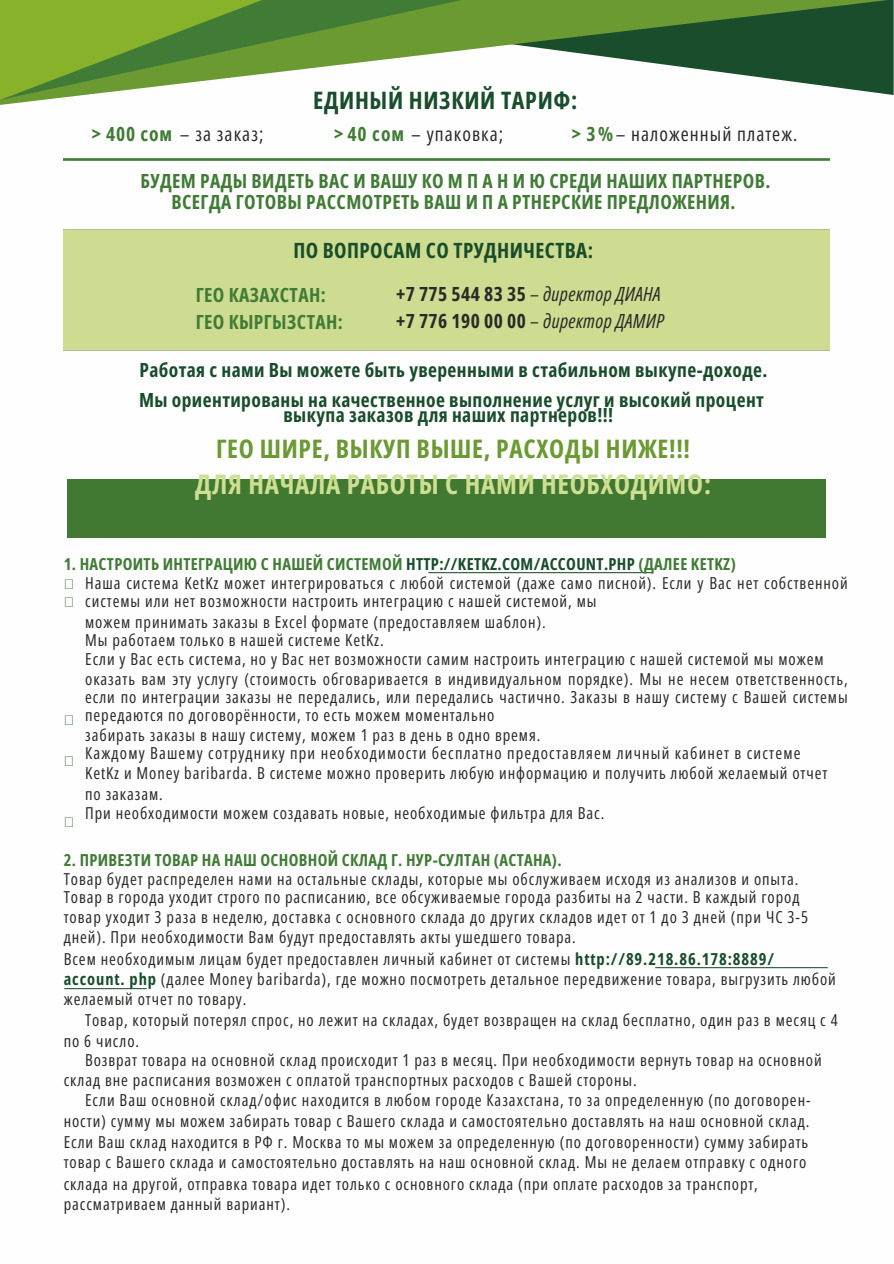
<style>
.page{position:relative;width:894px;height:1264px;background:#fff}
.page>*{position:absolute;margin:0;border:0;box-sizing:border-box;transform-origin:0 0}
.t1{font:700 27px "Open Sans Condensed";letter-spacing:.03em;color:#cfdf91}
.t2{font:700 25.5px "Open Sans Condensed";letter-spacing:.03em;color:#6b9a32}
.t3{font:700 24px "Open Sans Condensed";letter-spacing:.03em;color:#194d2b}
.t4{font:700 21px "Open Sans Condensed";letter-spacing:.02em;color:#194d2b}
.t5{font:700 19.5px/29.2px "Open Sans Condensed";letter-spacing:.02em;color:#194d2b}
.t6{font:700 19.5px/27px "Open Sans Condensed";letter-spacing:.02em;color:#417c36}
.t7{font:19.5px "Open Sans Condensed";letter-spacing:.055em;color:#2b2a29}
.t8{font:italic 19.5px/27px "Open Sans Condensed";letter-spacing:.02em;color:#2b2a29}
.t9{font:16.5px/18px "Open Sans Condensed";letter-spacing:.055em;color:#2b2a29}
.t10{font:700 16.5px "Open Sans Condensed";letter-spacing:.02em;color:#417c36}
.s1{font-weight:700;color:#417c36}
.s2{font-weight:700;font-style:normal}
.s3{color:#194d2b}
.s4{font-weight:700;color:#194d2b}
</style>
<div class="page">
<img style="left:64px;top:988px;width:83px;height:1px">
<img style="left:64px;top:158px;width:765px;height:2px">
<div style="left:68px;top:479px;width:757px;height:59px;background:#417832"></div>
<svg style="left:0;top:0;width:888px;height:105px"></svg>
<svg style="left:262px;top:0;width:200px;height:100px"></svg>
<svg style="left:0;top:0;width:262px;height:100px;background:#80aa45"></svg>
<img style="left:428px;top:572px;width:225px;height:1px">
<img style="left:655px;top:967px;width:173px;height:1px">
<h2 class="t3" style="left:313px;top:83px;width:265px">ЕДИНЫЙ НИЗКИЙ ТАРИФ:</h2>
<h1 class="t7" style="left:92px;top:120px;width:173px"><span class="s1">&gt; 400 сом</span> – за заказ;</h1>
<h4 class="t7" style="left:334px;top:120px;width:171px"><span class="s1">&gt; 40 сом</span> – упаковка;</h4>
<h3 class="t7" style="left:571px;top:120px;width:227px"><span class="s1">&gt; 3%</span>– наложенный платеж.</h3>
<p class="t6" style="left:140px;top:167px;width:631px">БУДЕМ РАДЫ ВИДЕТЬ ВАС И ВАШУ КО М П А Н И Ю СРЕДИ НАШИХ ПАРТНЕРОВ.</p>
<p class="t6" style="left:171px;top:187px;width:565px">ВСЕГДА ГОТОВЫ РАССМОТРЕТЬ ВАШ И П А РТНЕРСКИЕ ПРЕДЛОЖЕНИЯ.</p>
<h4 class="t4" style="left:293px;top:236px;width:301px">ПО ВОПРОСАМ СО ТРУДНИЧЕСТВА:</h4>
<h3 class="t6" style="left:196px;top:280px;width:148px">ГЕО КАЗАХСТАН:<br>ГЕО КЫРГЫЗСТАН:</h3>
<p class="t8" style="left:396px;top:280px;width:269px"><span class="s2">+7 775 544 83 35</span> – директор ДИАНА <span class="s2">+7 776 190 00 00</span> – директор ДАМИР</p>
<p class="t5" style="left:139px;top:355px;width:629px">Работая с нами Вы можете быть уверенными в стабильном выкупе-доходе.<br>Мы ориентированы на качественное выполнение услуг и высокий процент</p>
<h2 class="t5" style="left:283px;top:400px;width:331px">выкупа заказов для наших партнеров!!!</h2>
<p class="t2" style="left:216px;top:431px;width:475px">ГЕО ШИРЕ, ВЫКУП ВЫШЕ, РАСХОДЫ НИЖЕ!!!</p>
<p class="t1" style="left:195px;top:465px;width:517px">ДЛЯ НАЧАЛА РАБОТЫ С НАМИ НЕОБХОДИМО:</p>
<p class="t10" style="left:64px;top:553px;width:673px">1. НАСТРОИТЬ ИНТЕГРАЦИЮ С НАШЕЙ СИСТЕМОЙ <span class="s3">HTTP://KETKZ.COM/ACCOUNT.PHP</span> (ДАЛЕЕ KETKZ)</p>
<p class="t9" style="left:85px;top:574px;width:763px">Наша система KetKz может интегрироваться с любой системой (даже само писной). Если у Вас нет собственной системы или нет возможности настроить интеграцию с нашей системой, мы</p>
<p class="t9" style="left:85px;top:612px;width:462px">можем принимать заказы в Excel формате (предоставляем шаблон).</p>
<p class="t9" style="left:85px;top:630px;width:300px">Мы работаем только в нашей системе KetKz.</p>
<p class="t9" style="left:85px;top:649px;width:739px">Если у Вас есть система, но у Вас нет возможности самим настроить интеграцию с нашей системой мы можем</p>
<p class="t9" style="left:85px;top:669px;width:763px;text-align:justify">оказать вам эту услугу (стоимость обговаривается в индивидуальном порядке). Мы не несем ответственность, если по интеграции заказы не передались, или передались частично. Заказы в нашу систему с Вашей системы передаются по договорённости, то есть можем моментально</p>
<p class="t9" style="left:85px;top:725px;width:456px">забирать заказы в нашу систему, можем 1 раз в день в одно время.</p>
<h5 class="t9" style="left:85px;top:743px;width:716px">Каждому Вашему сотруднику при необходимости бесплатно предоставляем личный кабинет в системе</h5>
<p class="t9" style="left:85px;top:764px;width:743px">KetKz и Money baribarda. В системе можно проверить любую информацию и получить любой желаемый отчет</p>
<p class="t9" style="left:85px;top:784px;width:79px">по заказам.</p>
<p class="t9" style="left:85px;top:803px;width:520px">При необходимости можем создавать новые, необходимые фильтра для Вас.</p>
<p class="t10" style="left:64px;top:848px;width:499px">2. ПРИВЕЗТИ ТОВАР НА НАШ ОСНОВНОЙ СКЛАД Г. НУР-СУЛТАН (АСТАНА).</p>
<p class="t9" style="left:64px;top:869px;width:737px">Товар будет распределен нами на остальные склады, которые мы обслуживаем исходя из анализов и опыта.<br>Товар в города уходит строго по расписанию, все обсуживаемые города разбиты на 2 части. В каждый город</p>
<p class="t9" style="left:64px;top:907px;width:745px">товар уходит 3 раза в неделю, доставка с основного склада до других складов идет от 1 до 3 дней (при ЧС 3-5</p>
<p class="t9" style="left:64px;top:927px;width:513px">дней). При необходимости Вам будут предоставлять акты ушедшего товара.</p>
<p class="t9" style="left:64px;top:949px;width:711px">Всем необходимым лицам будет предоставлен личный кабинет от системы <span class="s4">http://89.218.86.178:8889/</span></p>
<p class="t9" style="left:64px;top:969px;width:773px"><span class="s4">account. php</span> (далее Money baribarda), где можно посмотреть детальное передвижение товара, выгрузить любой</p>
<p class="t9" style="left:64px;top:989px;width:184px">желаемый отчет по товару.</p>
<p class="t9" style="left:85px;top:1010px;width:754px">Товар, который потерял спрос, но лежит на складах, будет возвращен на склад бесплатно, один раз в месяц с 4</p>
<p class="t9" style="left:64px;top:1031px;width:77px">по 6 число.</p>
<p class="t9" style="left:85px;top:1050px;width:738px">Возврат товара на основной склад происходит 1 раз в месяц. При необходимости вернуть товар на основной</p>
<p class="t9" style="left:64px;top:1071px;width:574px">склад вне расписания возможен с оплатой транспортных расходов с Вашей стороны.</p>
<p class="t9" style="left:85px;top:1090px;width:727px">Если Ваш основной склад/офис находится в любом городе Казахстана, то за определенную (по договорен-</p>
<p class="t9" style="left:64px;top:1111px;width:747px">ности) сумму мы можем забирать товар с Вашего склада и самостоятельно доставлять на наш основной склад.</p>
<p class="t9" style="left:64px;top:1132px;width:745px">Если Ваш склад находится в РФ г. Москва то мы можем за определенную (по договоренности) сумму забирать</p>
<p class="t9" style="left:64px;top:1153px;width:744px">товар с Вашего склада и самостоятельно доставлять на наш основной склад. Мы не делаем отправку с одного</p>
<p class="t9" style="left:64px;top:1173px;width:695px;line-height:20.2px">склада на другой, отправка товара идет только с основного склада (при оплате расходов за транспорт, рассматриваем данный вариант).</p>
</div>
